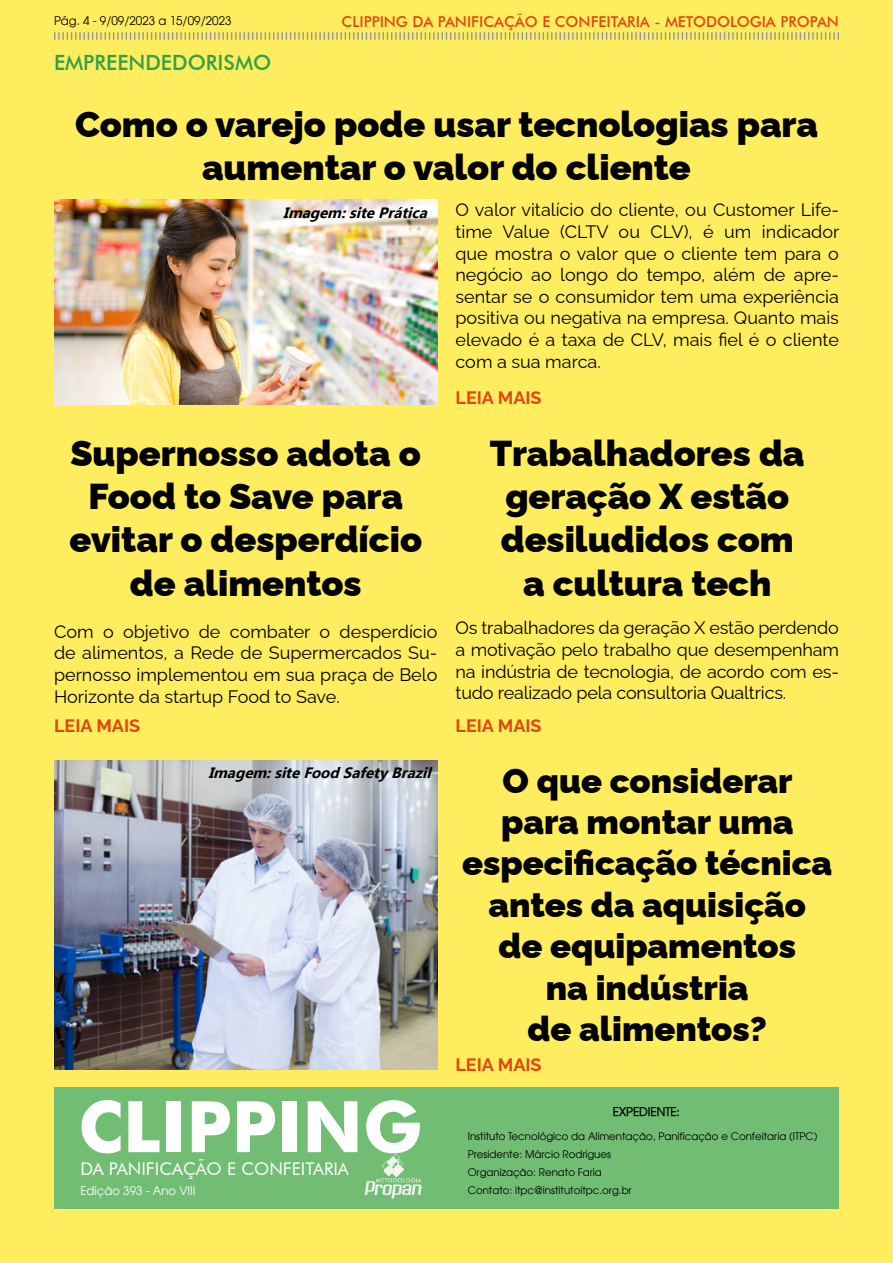
<style>
.page{position:relative;width:893px;height:1263px;background:#ffed60}
.page>*{position:absolute;margin:0;border:0;box-sizing:border-box;transform-origin:0 0}
.t1{font:700 71.25px "Futura BT";color:#fff}
.t2{font:900 36px/43.2px "Raleway";color:#000;text-align:center}
.t3{font:900 34.5px/41.4px "Raleway";color:#000;text-align:center}
.t4{font:500 21px "Futura BT";color:#32a048}
.t5{font:18px/21.6px "Raleway";letter-spacing:-.005em;color:#000;text-align:justify}
.t6{font:700 18px "Raleway";color:#e14711}
.t7{font:17.55px "Futura BT";color:#fff}
.t8{font:500 15px "Futura BT";color:#e14711}
.t9{font:italic 700 15px "Ebrima";color:#000}
.t10{font:12px "Atilla";color:#000}
.t11{font:12px "Atilla";color:#fff}
.t12{font:700 12px "Atilla";color:#000}
.t13{font:10.5px/18px "Atilla";color:#000}
</style>
<div class="page">
<div style="left:54px;top:1087px;width:785px;height:122px;background:#71bd73"></div>
<img style="left:364px;top:1154px;width:58px;height:45px">
<svg style="left:54px;top:32px;width:785px;height:8px"></svg>
<img style="left:54px;top:199px;width:383px;height:205px">
<img style="left:54px;top:760px;width:383px;height:309px">
<p class="t10" style="left:54px;top:13px;width:179px">Pág. 4 - 9/09/2023 a 15/09/2023</p>
<p class="t8" style="left:342px;top:13px;width:499px">CLIPPING DA PANIFICAÇÃO E CONFEITARIA - METODOLOGIA PROPAN</p>
<p class="t4" style="left:54px;top:50px;width:219px">EMPREENDEDORISMO</p>
<h2 class="t2" style="left:75px;top:99px;width:744px">Como o varejo pode usar tecnologias para aumentar o valor do cliente</h2>
<p class="t9" style="left:283px;top:201px;width:151px">Imagem:sitePrática</p>
<p class="t5" style="left:455px;top:197px;width:385px">O valor vitalício do cliente, ou Customer Life&shy;time Value (CLTV ou CLV), é um indicador que mostra o valor que o cliente tem para o negócio ao longo do tempo, além de apre&shy;sentar se o consumidor tem uma experiência positiva ou negativa na empresa. Quanto mais elevado é a taxa de CLV, mais fiel é o cliente com a sua marca.</p>
<p class="t6" style="left:455px;top:383px;width:88px">LEIA MAIS</p>
<h2 class="t2" style="left:69px;top:428px;width:354px">Supernosso adota o<br>Food to Save para evitar o desperdício de alimentos</h2>
<h2 class="t2" style="left:490px;top:428px;width:316px">Trabalhadores da geração X estão desiludidos com a cultura tech</h2>
<p class="t5" style="left:54px;top:619px;width:385px">Com o objetivo de combater o desperdício de alimentos, a Rede de Supermercados Su&shy;pernosso implementou em sua praça de Belo Horizonte da startup Food to Save.</p>
<p class="t5" style="left:455px;top:615px;width:385px">Os trabalhadores da geração X estão perdendo a motivação pelo trabalho que desempenham na indústria de tecnologia, de acordo com es&shy;tudo realizado pela consultoria Qualtrics.</p>
<p class="t6" style="left:54px;top:711px;width:88px">LEIA MAIS</p>
<p class="t6" style="left:455px;top:711px;width:88px">LEIA MAIS</p>
<p class="t9" style="left:208px;top:762px;width:230px">Imagem:siteFoodSafetyBrazil</p>
<h3 class="t3" style="left:462px;top:756px;width:372px">O que considerar para montar uma especificação técnica antes da aquisição de equipamentos<br>na indústria<br>de alimentos?</h3>
<p class="t6" style="left:455px;top:1051px;width:88px">LEIA MAIS</p>
<h1 class="t1" style="left:78px;top:1083px;width:346px">CLIPPING</h1>
<p class="t7" style="left:80px;top:1158px;width:270px">DA PANIFICAÇÃO E CONFEITARIA</p>
<p class="t11" style="left:80px;top:1183px;width:117px">Edição 393 - Ano VIII</p>
<p class="t12" style="left:613px;top:1104px;width:68px">EXPEDIENTE:</p>
<p class="t13" style="left:468px;top:1127px;width:351px">Instituto Tecnológico da Alimentação, Panificação e Confeitaria (ITPC)<br>Presidente: Márcio Rodrigues<br>Organização: Renato Faria<br>Contato: itpc@institutoitpc.org.br</p>
</div>
